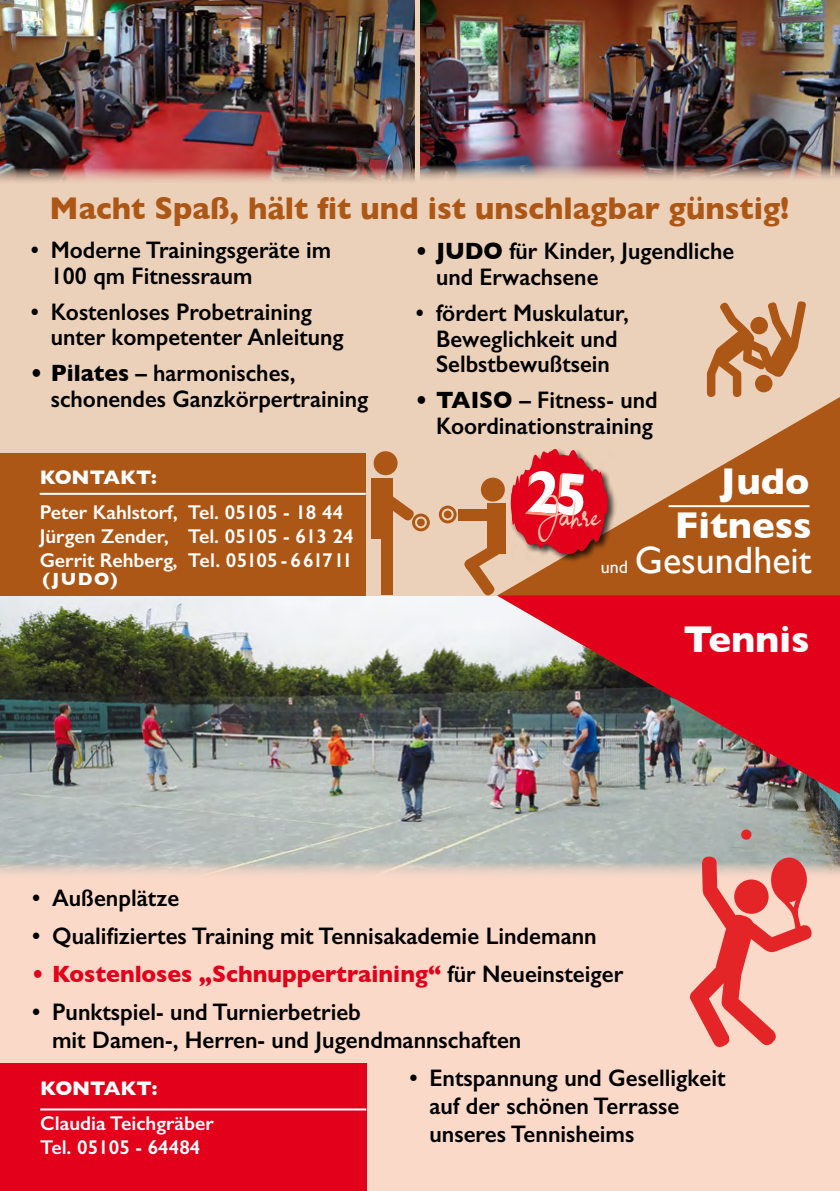
<style>
.page{position:relative;width:840px;height:1191px;background:#fff}
.page>*{position:absolute;margin:0;border:0;box-sizing:border-box;transform-origin:0 0}
.t1{font:700 38px/44.6px "Gill Sans";color:#fff;text-align:right}
.t2{font:38px "Gill Sans";color:#fff}
.t3{font:700 32px "Gill Sans";color:#ad5717;scale:.95 1}
.t4{font:25.4px "Bulgatti";color:#f8c5ae;scale:.9 1}
.t5{font:600 24px/25.8px "Gill Sans";color:#000;scale:.95 1}
.t6{font:600 24px/28px "Gill Sans";color:#000;scale:.96 1}
.t7{font:700 24px "Gill Sans";color:#e2001a;scale:.96 1}
.t8{font:600 20px/24px "Gill Sans";color:#fff}
.t9{font:700 20px "Gill Sans";letter-spacing:-.005em;color:#fff}
.t10{font:700 18px "Gill Sans";color:#fff}
.s1{font-weight:700}
.s2{font-size:18px}
.s3{font-weight:600;color:#000}
</style>
<div class="page">
<div style="left:0;top:595px;width:839px;height:596px;background:#fbd9c9"></div>
<img style="left:0;top:595px;width:839px;height:280px">
<div style="left:0;top:0;width:839px;height:595px;background:#ecd1ba"></div>
<svg style="left:497px;top:397px;width:342px;height:198px;fill:#ad5717"></svg>
<img style="left:497px;top:595px;width:342px;height:199px">
<div style="left:0;top:453px;width:365px;height:142px;background:#ad5717"></div>
<div style="left:0;top:1063px;width:366px;height:128px;background:#e2001a"></div>
<hr style="left:40px;top:493px;width:325px;height:2px;background:#fff">
<hr style="left:40px;top:1108px;width:326px;height:2px;background:#fff">
<svg style="left:688px;top:856px;width:125px;height:191px"></svg>
<div style="left:740px;top:829px;width:11px;height:10px;background:#e42528;border-radius:50%"></div>
<img style="left:420px;top:0;width:419px;height:179px">
<img style="left:0;top:0;width:414px;height:182px">
<div style="left:509px;top:448px;width:108px;height:116px;background:#000;opacity:.75"></div>
<svg style="left:510px;top:443px;width:97px;height:115px"></svg>
<div style="left:373px;top:451px;width:24px;height:24px;background:#ad5717;border-radius:50%"></div>
<div style="left:371px;top:478px;width:22px;height:60px;background:#ad5717"></div>
<div style="left:381px;top:513px;width:12px;height:81px;background:#ad5717"></div>
<svg style="left:393px;top:496px;width:36px;height:35px"></svg>
<div style="left:417px;top:518px;width:7px;height:8px;background:#ad5717;border-radius:50%"></div>
<div style="left:480px;top:477px;width:24px;height:24px;background:#ad5717;border-radius:50%"></div>
<div style="left:486px;top:504px;width:19px;height:50px;background:#ad5717"></div>
<div style="left:457px;top:509px;width:42px;height:12px;background:#ad5717"></div>
<svg style="left:438px;top:505px;width:18px;height:18px"></svg>
<div style="left:443px;top:510px;width:8px;height:8px;background:#ad5717;border-radius:50%"></div>
<svg style="left:462px;top:541px;width:42px;height:56px"></svg>
<svg style="left:706px;top:301px;width:100px;height:96px"></svg>
<hr style="left:668px;top:505px;width:141px;height:2px;background:#fff">
<h2 class="t3" style="left:50px;top:182px;width:779px">Macht Spaß, hält fit und ist unschlagbar günstig!</h2>
<p class="t5" style="left:436px;top:238px;width:315px;text-indent:-20px"><span class="s1">• Judo</span> für Kinder, Jugendliche und Erwachsene</p>
<p class="t5" style="left:415px;top:300px;width:225px;text-align:center">• fördert Muskulatur,<br>Beweglichkeit und<br>Selbstbewußtsein</p>
<p class="t5" style="left:415px;top:387px;width:256px;text-align:right"><span class="s1">• TAISO</span> – Fitness- und<br>Koordinationstraining</p>
<p class="t5" style="left:51px;top:237px;width:296px;text-indent:-20px">• Moderne Trainingsgeräte im<br>100 qm Fitnessraum</p>
<p class="t5" style="left:51px;top:298px;width:309px;text-indent:-20px">• Kostenloses Probetraining unter kompetenter Anleitung</p>
<p class="t5" style="left:51px;top:360px;width:335px;text-indent:-20px"><span class="s1">• Pilates</span> – harmonisches, schonendes Ganzkörpertraining</p>
<p class="t9" style="left:40px;top:461px;width:119px">KONTAKT:</p>
<p class="t8" style="left:40px;top:500px;width:315px">Peter Kahlstorf, Tel. 05105 - 18 44<br>Jürgen Zender, Tel. 05105 - 613 24<br>Gerrit Rehberg, Tel. 05105 - 661711</p>
<p class="t10" style="left:43px;top:564px;width:77px">(JUD O)</p>
<h1 class="t1" style="left:674px;top:457px;width:138px">Judo<br>Fitness</h1>
<h1 class="t2" style="left:600px;top:537px;width:212px"><span class="s2">und</span> Gesundheit</h1>
<p class="t4" style="left:536px;top:504px;width:71px">Jahre</p>
<h1 class="t1" style="left:683px;top:616px;width:127px">Tennis</h1>
<p class="t6" style="left:32px;top:883px;width:155px">• Außenplätze</p>
<p class="t6" style="left:32px;top:921px;width:589px">• Qualifiziertes Training mit Tennisakademie Lindemann</p>
<p class="t7" style="left:32px;top:954px;width:617px">• Kostenloses „Schnuppertraining“ <span class="s3">für Neueinsteiger</span></p>
<p class="t6" style="left:52px;top:997px;width:490px;text-indent:-20px">• Punktspiel- und Turnierbetrieb<br>mit Damen-, Herren- und Jugendmannschaften</p>
<p class="t6" style="left:429px;top:1063px;width:310px;text-indent:-20px">• Entspannung und Geselligkeit auf der schönen Terrasse unseres Tennisheims</p>
<p class="t9" style="left:40px;top:1072px;width:119px">KONTAKT:</p>
<p class="t8" style="left:40px;top:1111px;width:175px">Claudia Teichgräber<br>Tel. 05105 - 64484</p>
</div>
